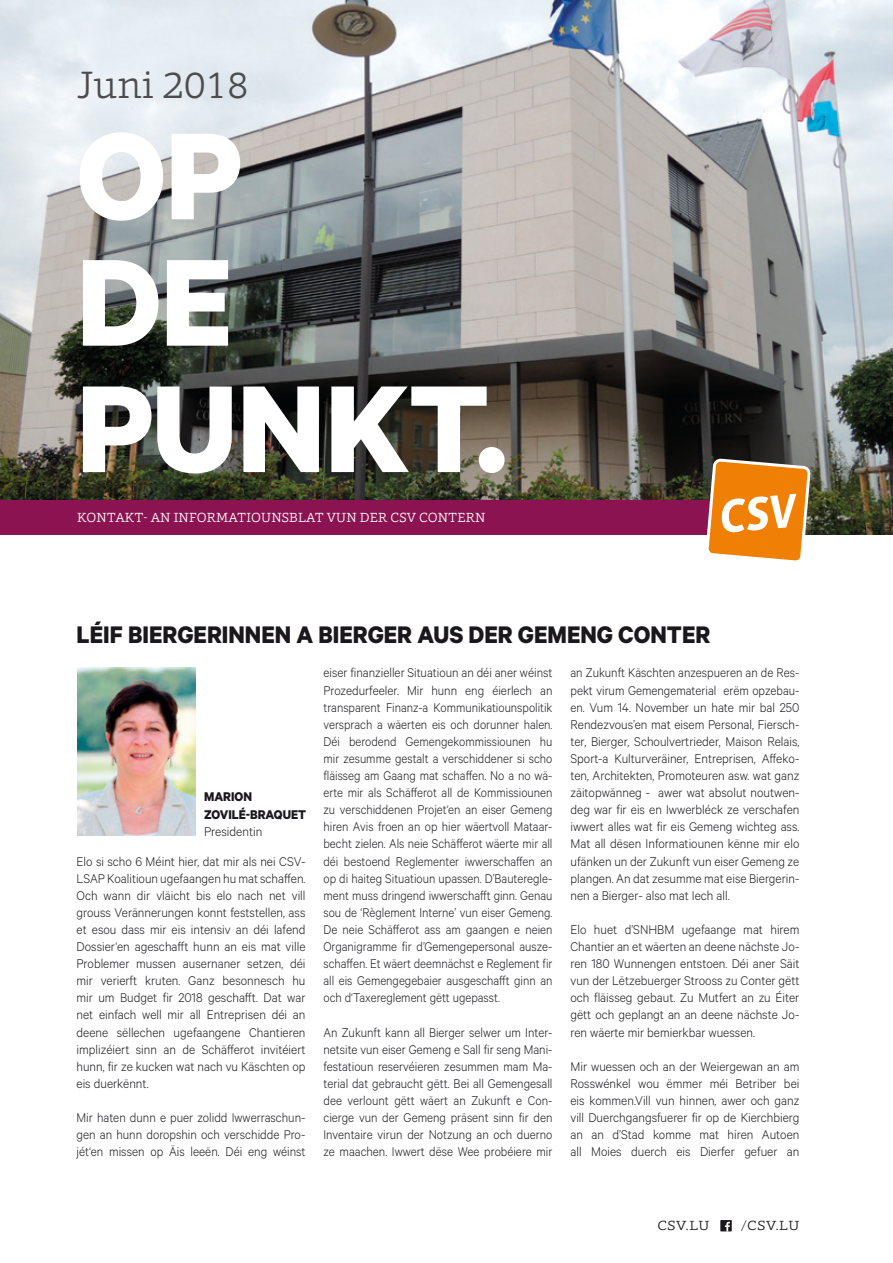
<style>
.page{position:relative;width:893px;height:1263px;background:#fff}
.page>*{position:absolute;margin:0;border:0;box-sizing:border-box;transform-origin:0 0}
.t1{font:700 139.35px/126.3px "Calibre";letter-spacing:-.005em;color:#fff}
.t2{font:300 38.85px "Foro Rounded";color:#4c4c4e}
.t3{font:700 27px "Calibre";color:#1a181c;scale:.96 1}
.t4{font:300 14.25px/17.1px "Calibre";color:#1a181c;text-align:justify;scale:.96 1}
.t5{font:300 14.25px/17.1px "Calibre";color:#1a181c;text-align:justify;scale:.94 1}
.t6{font:300 14.25px/17.1px "Calibre";color:#1a181c;text-align:justify;scale:.93 1}
.t7{font:700 14.25px/17.1px "Calibre";color:#1a181c;scale:.96 1}
.t8{font:300 13.5px "Foro Rounded";letter-spacing:.01em;color:#fff}
.t9{font:300 13.5px "Foro Rounded";letter-spacing:.04em;color:#1a181c;scale:1.1 1}
</style>
<div class="page">
<img style="left:0;top:0;width:893px;height:535px">
<div style="left:0;top:501px;width:783px;height:34px;background:#8c1352"></div>
<svg style="left:705px;top:458px;width:106px;height:103px;background:#e39846"></svg>
<div style="left:720px;top:1220px;width:12px;height:11px;background:#1a181c"></div>
<svg style="left:725px;top:1222px;width:5px;height:9px"></svg>
<img style="left:77px;top:668px;width:118px;height:168px">
<h2 class="t2" style="left:77px;top:60px;width:173px">Juni 2018</h2>
<h1 class="t1" style="left:77px;top:108px;width:432px">OP<br>DE<br>PUNKT.</h1>
<p class="t8" style="left:77px;top:509px;width:410px">KONTAKT- AN INFORMATIOUNSBLAT VUN DER CSV CONTERN</p>
<h3 class="t3" style="left:77px;top:618px;width:662px">LÉIF BIERGERINNEN A BIERGER AUS DER GEMENG CONTER</h3>
<p class="t7" style="left:204px;top:788px;width:108px">MARION<br>ZOVILÉ-BRAQUET</p>
<p class="t4" style="left:204px;top:822px;width:62px">Presidentin</p>
<p class="t4" style="left:77px;top:852px;width:240px">Elo si scho 6 Méint hier, dat mir als nei CSV-LSAP Koalitioun ugefaangen hu mat schaffen.<br>Och wann dir vläicht bis elo nach net vill grouss Verännerungen konnt feststellen, ass et esou dass mir eis intensiv an déi lafend Dossier‘en ageschafft hunn an eis mat ville Problemer mussen ausernaner setzen, déi mir verierft kruten. Ganz besonnesch hu mir um Budget fir 2018 geschafft. Dat war net einfach well mir all Entreprisen déi an deene sëllechen ugefaangene Chantieren implizéiert sinn an de Schäfferot invitéiert hunn, fir ze kucken wat nach vu Käschten op eis duerkënnt.</p>
<p class="t5" style="left:77px;top:1108px;width:245px">Mir haten dunn e puer zolidd Iwwerraschun&shy;gen an hunn doropshin och verschidde Pro&shy;jét‘en missen op Äis leeën. Déi eng wéinst</p>
<p class="t5" style="left:323px;top:664px;width:245px">eiser finanzieller Situatioun an déi aner wéinst Prozedurfeeler. Mir hunn eng éierlech an transparent Finanz-a Kommunikatiounspolitik versprach a wäerten eis och dorunner halen.<br>Déi berodend Gemengekommissiounen hu mir zesumme gestalt a verschiddener si scho fläisseg am Gaang mat schaffen. No a no wä&shy;erte mir als Schäfferot all de Kommissiounen zu verschiddenen Projet‘en an eiser Gemeng hiren Avis froen an op hier wäertvoll Mataar&shy;becht zielen. Als neie Schäfferot wäerte mir all déi bestoend Reglementer iwwerschaffen an op di haiteg Situatioun upassen. D’Bauteregle&shy;ment muss dringend iwwerschafft ginn. Genau sou de ‘Règlement Interne’ vun eiser Gemeng.<br>De neie Schäfferot ass am gaangen e neien Organigramme fir d’Gemengepersonal ausze&shy;schaffen. Et wäert deemnächst e Reglement fir all eis Gemengegebaier ausgeschafft ginn an och d‘Taxereglement gëtt ugepasst.</p>
<p class="t6" style="left:323px;top:1023px;width:248px">An Zukunft kann all Bierger selwer um Inter&shy;netsite vun eiser Gemeng e Sall fir seng Mani&shy;festatioun reservéieren zesummen mam Ma&shy;terial dat gebraucht gëtt. Bei all Gemengesall dee verlount gëtt wäert an Zukunft e Con&shy;cierge vun der Gemeng präsent sinn fir den Inventaire virun der Notzung an och duerno ze maachen. Iwwert dëse Wee probéiere mir</p>
<p class="t6" style="left:570px;top:664px;width:248px">an Zukunft Käschten anzespueren an de Res&shy;pekt virum Gemengematerial erëm opzebau&shy;en. Vum 14. November un hate mir bal 250<br>Rendezvous’en mat eisem Personal, Fiersch&shy;ter, Bierger, Schoulvertrieder, Maison Relais, Sport-a Kulturveräiner, Entreprisen, Affeko&shy;ten, Architekten, Promoteuren asw. wat ganz zäitopwänneg - awer wat absolut noutwen&shy;deg war fir eis en Iwwerbléck ze verschafen iwwert alles wat fir eis Gemeng wichteg ass.<br>Mat all dësen Informatiounen kënne mir elo ufänken un der Zukunft vun eiser Gemeng ze plangen. An dat zesumme mat eise Biergerin&shy;nen a Bierger- also mat Iech all.</p>
<p class="t4" style="left:570px;top:920px;width:240px">Elo huet d’SNHBM ugefaange mat hirem Chantier an et wäerten an deene nächste Jo&shy;ren 180 Wunnengen entstoen. Déi aner Säit vun der Lëtzebuerger Strooss zu Conter gëtt och fläisseg gebaut. Zu Mutfert an zu Éiter gëtt och geplangt an an deene nächste Jo&shy;ren wäerte mir bemierkbar wuessen.</p>
<p class="t4" style="left:570px;top:1057px;width:240px">Mir wuessen och an der Weiergewan an am Rosswénkel wou ëmmer méi Betriber bei eis kommen.Vill vun hinnen, awer och ganz vill Duerchgangsfuerer fir op de Kierchbierg an an d’Stad komme mat hiren Autoen all Moies duerch eis Dierfer gefuer an</p>
<p class="t9" style="left:657px;top:1217px;width:49px">CSV.LU</p>
<p class="t9" style="left:741px;top:1217px;width:55px">/CSV.LU</p>
</div>
